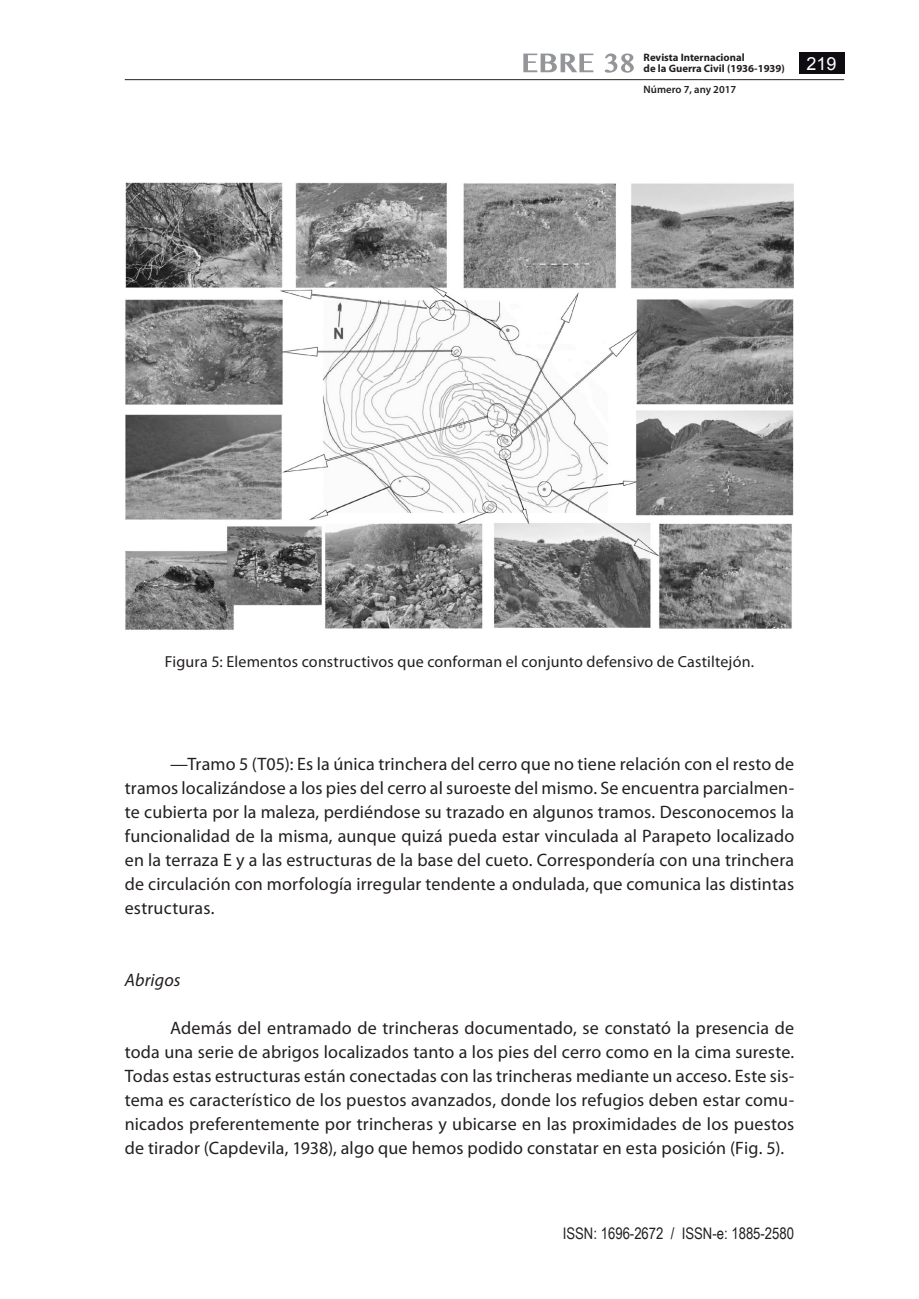
<style>
.page{position:relative;width:919px;height:1299px;background:#fff}
.page>*{position:absolute;margin:0;border:0;box-sizing:border-box;transform-origin:0 0}
.COS_DE_TEXT{font:18px/24px "Myriad Pro";letter-spacing:.01em;color:#231f20;text-align:justify}
.COS_DE_TEXT-2{font:italic 18px "Myriad Pro";letter-spacing:.005em;color:#231f20}
.t1{font:18px "Arial";color:#fff}
.COS_DE_FIGURA_FOTOGR{font:16px "Myriad Pro";letter-spacing:.01em;color:#231f20}
.t2{font:16px "Arial Narrow";color:#231f20}
.t3{font:700 10.8px/10.8px "Myriad Pro";color:#231f20}
.t4{font:600 10.8px "Myriad Pro";color:#231f20}
</style>
<div class="page">
<div style="left:798px;top:52px;width:46px;height:22px;background:#0e0b11"></div>
<hr style="left:125px;top:79px;width:719px;height:1px;background:#231f20">
<svg style="left:523px;top:53px;width:110px;height:20px"></svg>
<img style="left:125px;top:182px;width:668px;height:448px">
<p class="t3" style="left:643px;top:52px;width:143px">Revista Internacional<br>de la Guerra Civil (1936-1939)</p>
<p class="t4" style="left:643px;top:83px;width:94px">Número 7, any 2017</p>
<p class="t1" style="left:806px;top:52px;width:32px">219</p>
<p class="COS_DE_FIGURA_FOTOGR" style="left:165px;top:651px;width:591px">Figura 5: Elementos constructivos que conforman el conjunto defensivo de Castiltejón.</p>
<p class="COS_DE_TEXT" style="left:125px;top:751px;width:671px;text-indent:45px">—Tramo 5 (T05): Es la única trinchera del cerro que no tiene relación con el resto de tramos localizándose a los pies del cerro al suroeste del mismo. Se encuentra parcialmen&shy;te cubierta por la maleza, perdiéndose su trazado en algunos tramos. Desconocemos la funcionalidad de la misma, aunque quizá pueda estar vinculada al Parapeto localizado en la terraza E y a las estructuras de la base del cueto. Correspondería con una trinchera de circulación con morfología irregular tendente a ondulada, que comunica las distintas estructuras.</p>
<p class="COS_DE_TEXT-2" style="left:125px;top:968px;width:57px">Abrigos</p>
<p class="COS_DE_TEXT" style="left:125px;top:1015px;width:670px;text-indent:45px">Además del entramado de trincheras documentado, se constató la presencia de toda una serie de abrigos localizados tanto a los pies del cerro como en la cima sureste.<br>Todas estas estructuras están conectadas con las trincheras mediante un acceso. Este sis&shy;tema es característico de los puestos avanzados, donde los refugios deben estar comu&shy;nicados preferentemente por trincheras y ubicarse en las proximidades de los puestos de tirador (Capdevila, 1938), algo que hemos podido constatar en esta posición (Fig. 5).</p>
<p class="t2" style="left:562px;top:1221px;width:233px">ISSN: 1696-2672 / ISSN-e: 1885-2580</p>
</div>
